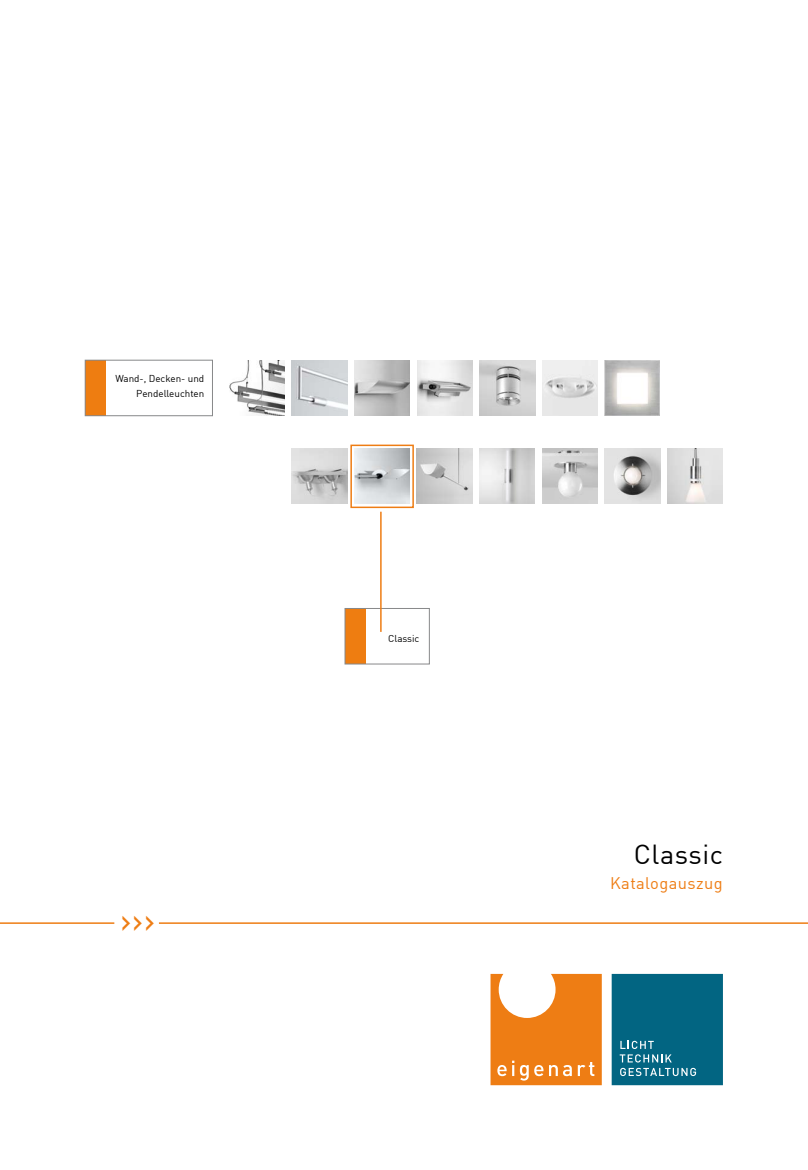
<style>
.page{position:relative;width:808px;height:1170px;background:#fff}
.page>*{position:absolute;margin:0;border:0;box-sizing:border-box;transform-origin:0 0}
.t1{font:36px "DIN";color:#ee7d14}
.t2{font:27px "DIN";letter-spacing:.02em;color:#000}
.t3{font:16.5px "DIN";letter-spacing:.025em;color:#ee7d14}
.t4{font:9.9px/15px "DIN";color:#000;text-align:right}
</style>
<div class="page">
<div style="left:85px;top:360px;width:21px;height:56px;background:#ee7d11"></div>
<div style="left:85px;top:360px;width:128px;height:56px;border:1px solid #878889"></div>
<img style="left:354px;top:360px;width:56px;height:56px">
<img style="left:417px;top:360px;width:55px;height:56px">
<img style="left:292px;top:448px;width:55px;height:56px">
<img style="left:479px;top:360px;width:56px;height:56px">
<img style="left:604px;top:360px;width:56px;height:56px">
<img style="left:479px;top:448px;width:56px;height:56px">
<img style="left:542px;top:448px;width:55px;height:56px">
<img style="left:605px;top:448px;width:55px;height:56px">
<img style="left:667px;top:448px;width:56px;height:56px">
<img style="left:354px;top:448px;width:56px;height:56px">
<img style="left:417px;top:448px;width:55px;height:56px">
<img style="left:292px;top:360px;width:55px;height:56px">
<img style="left:229px;top:360px;width:56px;height:56px">
<img style="left:542px;top:360px;width:55px;height:56px">
<svg style="left:490px;top:973px;width:112px;height:112px"></svg>
<svg style="left:612px;top:973px;width:111px;height:112px;background:#0d6b87"></svg>
<div style="left:350px;top:444px;width:64px;height:64px;border:2px solid #ee7d14"></div>
<div style="left:345px;top:608px;width:20px;height:56px;background:#ee7d11"></div>
<div style="left:345px;top:608px;width:84px;height:56px;border:1px solid #878889"></div>
<hr style="left:159px;top:922px;width:649px;height:1px;background:#ee7d14">
<hr style="left:0;top:922px;width:114px;height:1px;background:#ee7d14">
<hr style="left:380px;top:511px;width:2px;height:121px;background:#ee7d14">
<p class="t4" style="left:115px;top:371px;width:90px">Wand-, Decken- und<br>Pendelleuchten</p>
<h1 class="t1" style="left:120px;top:897px;width:37px">&gt;&gt;&gt;</h1>
<p class="t4" style="left:388px;top:630px;width:33px">Classic</p>
<h2 class="t2" style="left:634px;top:837px;width:91px">Classic</h2>
<h3 class="t3" style="left:610px;top:872px;width:114px">Katalogauszug</h3>
</div>
